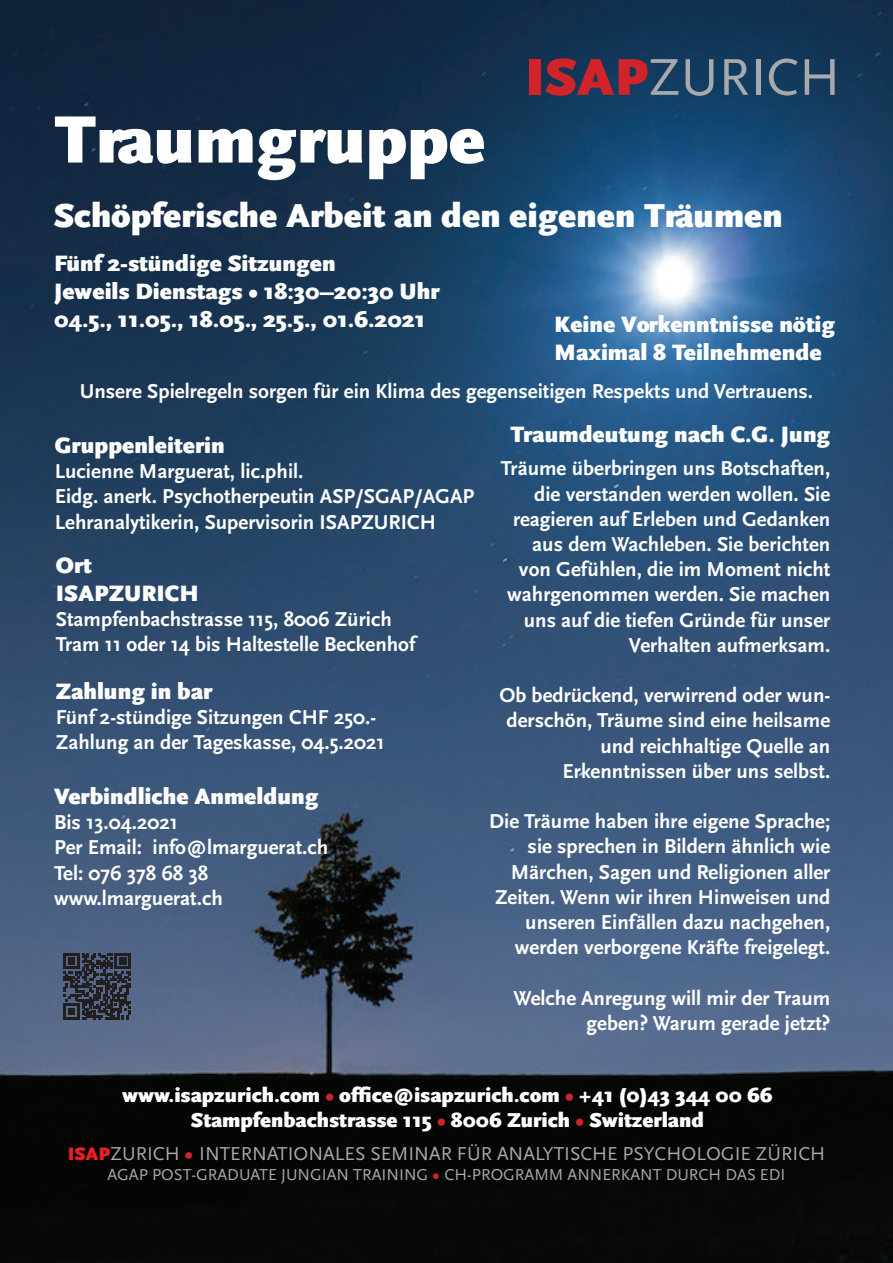
<style>
.page{position:relative;width:893px;height:1263px;background:#fff}
.page>*{position:absolute;margin:0;border:0;box-sizing:border-box;transform-origin:0 0}
.t1{font:900 69.75px "Scala Sans OT";color:#fff}
.t2{font:54px "Scala Sans OT";color:#a8a9ad}
.t3{font:900 34.65px "Scala Sans OT";color:#fff}
.t4{font:900 23.25px/27.9px "Scala Sans OT";color:#fff}
.t5{font:900 23.25px "Scala Sans Pro";color:#fff}
.t6{font:700 21px/25.2px "Scala Sans Pro";color:#fff;text-align:right}
.t7{font:700 21px/25.2px "Scala Sans OT";color:#fff}
.t8{font:900 21px/25.2px "Scala Sans OT";color:#fff;text-align:center}
.t9{font:19.5px "Scala Sans OT";color:#a8a9ad}
.t10{font:16.5px "Scala Sans OT";color:#a8a9ad}
.s1{font-weight:900;color:#d1232a}
.s2{color:#d1232a}
.s3{font-weight:900;font-size:18.75px;color:#ee1d23}
</style>
<div class="page">
<img style="left:0;top:0;width:893px;height:1263px">
<svg style="left:63px;top:953px;width:68px;height:67px;background:#343844"></svg>
<h2 class="t2" style="left:525px;top:48px;width:317px"><span class="s1">ISAP</span>ZURICH</h2>
<h1 class="t1" style="left:54px;top:100px;width:433px">Traumgruppe</h1>
<h3 class="t3" style="left:54px;top:196px;width:731px">Schöpferische Arbeit an den eigenen Träumen</h3>
<p class="t4" style="left:54px;top:250px;width:387px">Fünf 2-stündige Sitzungen<br>Jeweils Dienstags • 18:30–20:30 Uhr<br>04.5., 11.05., 18.05., 25.5., 01.6.2021</p>
<p class="t4" style="left:554px;top:311px;width:283px">Keine Vorkenntnisse nötig<br>Maximal 8 Teilnehmende</p>
<p class="t6" style="left:80px;top:378px;width:735px">Unsere Spielregeln sorgen für ein Klima des gegenseitigen Respekts und Vertrauens.</p>
<p class="t4" style="left:55px;top:432px;width:171px">Gruppenleiterin</p>
<p class="t7" style="left:55px;top:459px;width:421px">Lucienne Marguerat, lic.phil.<br>Eidg. anerk. Psychotherpeutin ASP/SGAP/AGAP<br>Lehranalytikerin, Supervisorin ISAPZURICH</p>
<p class="t4" style="left:56px;top:552px;width:144px">Ort<br>ISAPZURICH</p>
<p class="t7" style="left:56px;top:607px;width:361px">Stampfenbachstrasse 115, 8006 Zürich<br>Tram 11 oder 14 bis Haltestelle Beckenhof</p>
<p class="t4" style="left:56px;top:678px;width:158px">Zahlung in bar</p>
<p class="t7" style="left:56px;top:705px;width:330px">Fünf 2-stündige Sitzungen CHF 250.-<br>Zahlung an der Tageskasse, 04.5.2021</p>
<p class="t4" style="left:54px;top:783px;width:266px">Verbindliche Anmeldung</p>
<p class="t7" style="left:54px;top:810px;width:276px">Bis 13.04.2021<br>Per Email: info@lmarguerat.ch<br>Tel: 076 378 68 38 www.lmarguerat.ch</p>
<p class="t5" style="left:510px;top:421px;width:321px">Traumdeutung nach C.G. Jung</p>
<p class="t6" style="left:501px;top:456px;width:331px">Träume überbringen uns Botschaften, die verstanden werden wollen. Sie reagieren auf Erleben und Gedanken aus dem Wachleben. Sie berichten von Gefühlen, die im Moment nicht wahrgenommen werden. Sie machen uns auf die tiefen Gründe für unser Verhalten aufmerksam.</p>
<p class="t6" style="left:499px;top:683px;width:332px">Ob bedrückend, verwirrend oder wun&shy;derschön, Träume sind eine heilsame und reichhaltige Quelle an Erkenntnissen über uns selbst.</p>
<p class="t6" style="left:489px;top:809px;width:342px">Die Träume haben ihre eigene Sprache; sie sprechen in Bildern ähnlich wie Märchen, Sagen und Religionen aller Zeiten. Wenn wir ihren Hinweisen und unseren Einfällen dazu nachgehen, werden verborgene Kräfte freigelegt.</p>
<p class="t6" style="left:513px;top:985px;width:318px">Welche Anregung will mir der Traum geben? Warum gerade jetzt?</p>
<p class="t8" style="left:122px;top:1083px;width:652px">www.isapzurich.com <span class="s2">•</span> office@isapzurich.com <span class="s2">•</span> +41 (0)43 344 00 66<br>Stampfenbachstrasse 115 <span class="s2">•</span> 8006 Zurich <span class="s2">•</span> Switzerland</p>
<p class="t9" style="left:68px;top:1143px;width:759px"><span class="s3">ISAP</span>ZURICH <span class="s1">•</span> INTERNATIONALES SEMINAR FÜR ANALYTISCHE PSYCHOLOGIE ZÜRICH</p>
<p class="t10" style="left:107px;top:1166px;width:679px">AGAP POST-GRADUATE JUNGIAN TRAINING <span class="s1">•</span> CH-PROGRAMM ANNERKANT DURCH DAS EDI</p>
</div>
